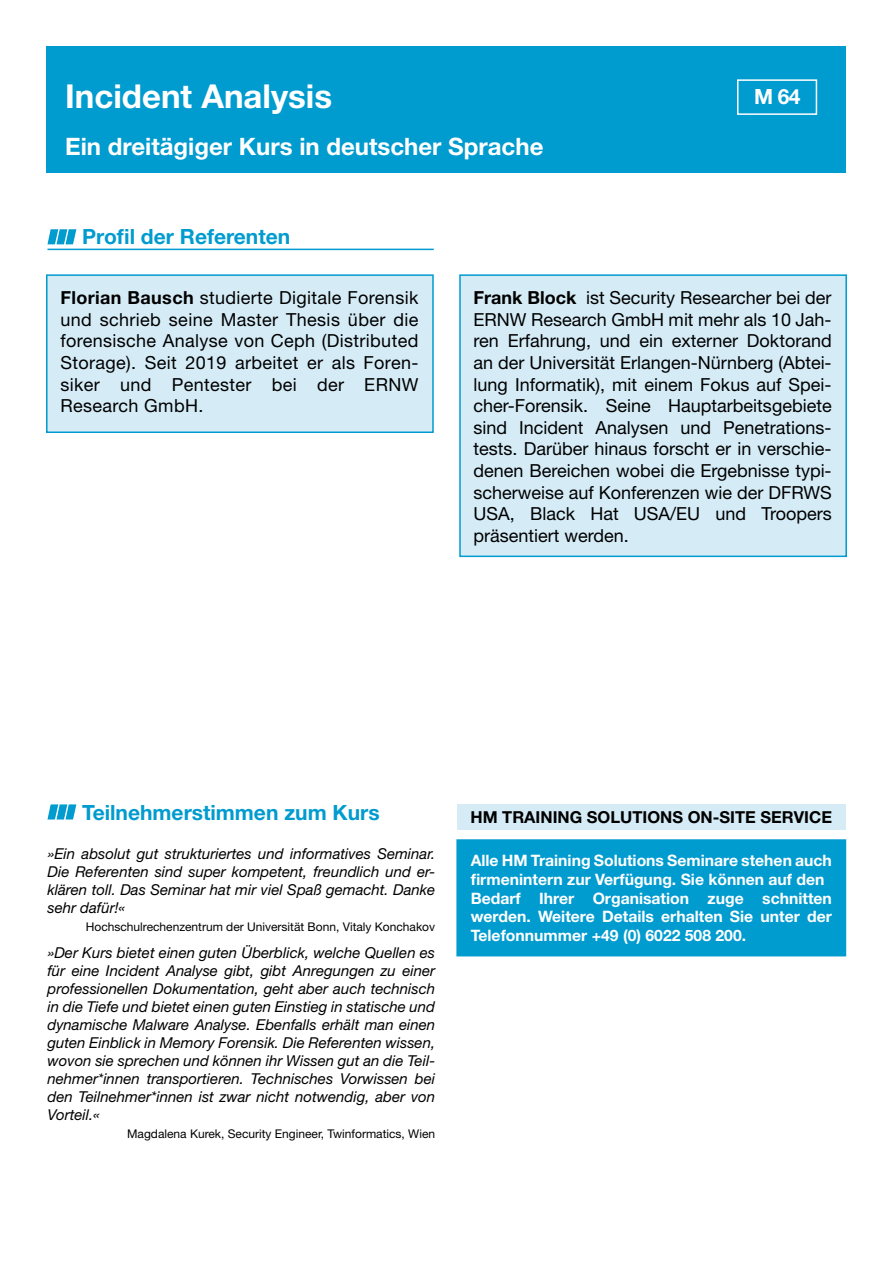
<style>
.page{position:relative;width:893px;height:1263px;background:#fff}
.page>*{position:absolute;margin:0;border:0;box-sizing:border-box;transform-origin:0 0}
.ÜS_groß_weiß{font:700 33px "Helvetica Neue LT Std";color:#fff}
.ÜS_klein_weiß{font:700 24px "Helvetica Neue LT Std";color:#fff}
.ÜS_Klein_14_pt{font:700 21px "Helvetica Neue LT Std";color:#009bcf}
.ÜS_Klein_14_pt_Linie{font:700 21px "Helvetica Neue LT Std";color:#009bcf}
.t1{font:700 21px "Helvetica Neue LT Std";color:#fff}
.Grundtext_12_pt{font:18px/21.6px "Helvetica Neue LT Std";color:#000;text-align:justify}
.t2{font:700 16.5px "Helvetica Neue LT Std";color:#000}
.t3{font:700 15.75px/18.9px "Helvetica Neue LT Std";color:#fff;text-align:justify}
.Teilnehmerstimmen_It{font:italic 15px/18px "Helvetica Neue LT Std";color:#000;text-align:justify}
.Teilnehmerstimme_Tei{font:12px "Helvetica Neue LT Std";color:#000}
.s1{font-weight:700}
</style>
<div class="page">
<div style="left:47px;top:47px;width:799px;height:126px;background:#009bcf"></div>
<div style="left:737px;top:79px;width:80px;height:36px;border:2px solid #fff"></div>
<hr style="left:47px;top:249px;width:387px;height:1px;background:#009bcf">
<svg style="left:47px;top:229px;width:29px;height:15px"></svg>
<div style="left:457px;top:804px;width:388px;height:26px;background:#d5ecf7"></div>
<div style="left:457px;top:840px;width:388px;height:116px;background:#009bcf"></div>
<div style="left:456px;top:839px;width:390px;height:117px;border:2px solid #009bcf"></div>
<div style="left:46px;top:274px;width:388px;height:159px;background:#d5ecf7;border:2px solid #009bcf"></div>
<div style="left:459px;top:274px;width:388px;height:283px;background:#d5ecf7;border:2px solid #009bcf"></div>
<svg style="left:47px;top:804px;width:29px;height:15px"></svg>
<p class="ÜS_groß_weiß" style="left:65px;top:76px;width:268px">Incident Analysis</p>
<p class="ÜS_klein_weiß" style="left:65px;top:131px;width:480px">Ein dreitägiger Kurs in deutscher Sprache</p>
<p class="ÜS_Klein_14_pt_Linie" style="left:82px;top:224px;width:210px">Profil der Referenten</p>
<p class="t1" style="left:754px;top:84px;width:48px">M 64</p>
<p class="Grundtext_12_pt" style="left:60px;top:287px;width:360px"><span class="s1">Florian Bausch</span> studierte Digitale Forensik und schrieb seine Master Thesis über die forensische Analyse von Ceph (Distributed Storage). Seit 2019 arbeitet er als Foren&shy;siker und Pentester bei der ERNW Research GmbH.</p>
<p class="Grundtext_12_pt" style="left:474px;top:287px;width:360px"><span class="s1">Frank Block</span> ist Security Researcher bei der ERNW Research GmbH mit mehr als 10 Jah&shy;ren Erfahrung, und ein externer Doktorand an der Universität Erlangen-Nürnberg (Abtei&shy;lung Informatik), mit einem Fokus auf Spei&shy;cher-Forensik. Seine Hauptarbeitsgebiete sind Incident Analysen und Penetrations&shy;tests. Darüber hinaus forscht er in verschie&shy;denen Bereichen wobei die Ergebnisse typi&shy;scherweise auf Konferenzen wie der DFRWS USA, Black Hat USA/EU und Troopers präsentiert werden.</p>
<p class="ÜS_Klein_14_pt" style="left:82px;top:799px;width:299px">Teilnehmerstimmen zum Kurs</p>
<p class="Teilnehmerstimmen_It" style="left:47px;top:844px;width:389px">»Ein absolut gut strukturiertes und informatives Seminar.<br>Die Referenten sind super kompetent, freundlich und er&shy;klären toll. Das Seminar hat mir viel Spaß gemacht. Danke sehr dafür!«</p>
<p class="Teilnehmerstimme_Tei" style="left:86px;top:920px;width:351px">Hochschulrechenzentrum der Universität Bonn, Vitaly Konchakov</p>
<p class="Teilnehmerstimmen_It" style="left:47px;top:943px;width:389px">»Der Kurs bietet einen guten Überblick, welche Quellen es für eine Incident Analyse gibt, gibt Anregungen zu einer professionellen Dokumentation, geht aber auch technisch in die Tiefe und bietet einen guten Einstieg in statische und dynamische Malware Analyse. Ebenfalls erhält man einen guten Einblick in Memory Forensik. Die Referenten wissen, wovon sie sprechen und können ihr Wissen gut an die Teil&shy;nehmer*innen transportieren. Technisches Vorwissen bei den Teilnehmer*innen ist zwar nicht notwendig, aber von Vorteil.«</p>
<p class="Teilnehmerstimme_Tei" style="left:127px;top:1126px;width:310px">Magdalena Kurek, Security Engineer, Twinformatics, Wien</p>
<p class="t2" style="left:470px;top:807px;width:363px">HM TRAINING SOLUTIONS ON-SITE SERVICE</p>
<p class="t3" style="left:471px;top:850px;width:363px">Alle HM Training Solutions Seminare stehen auch</p>
<p class="t3" style="left:471px;top:869px;width:355px">firmenintern zur Verfügung. Sie können auf den</p>
<p class="t3" style="left:471px;top:888px;width:363px">Bedarf Ihrer Organisation zuge schnitten werden. Weitere Details erhalten Sie unter der Telefonnummer +49 (0) 6022 508 200.</p>
</div>
